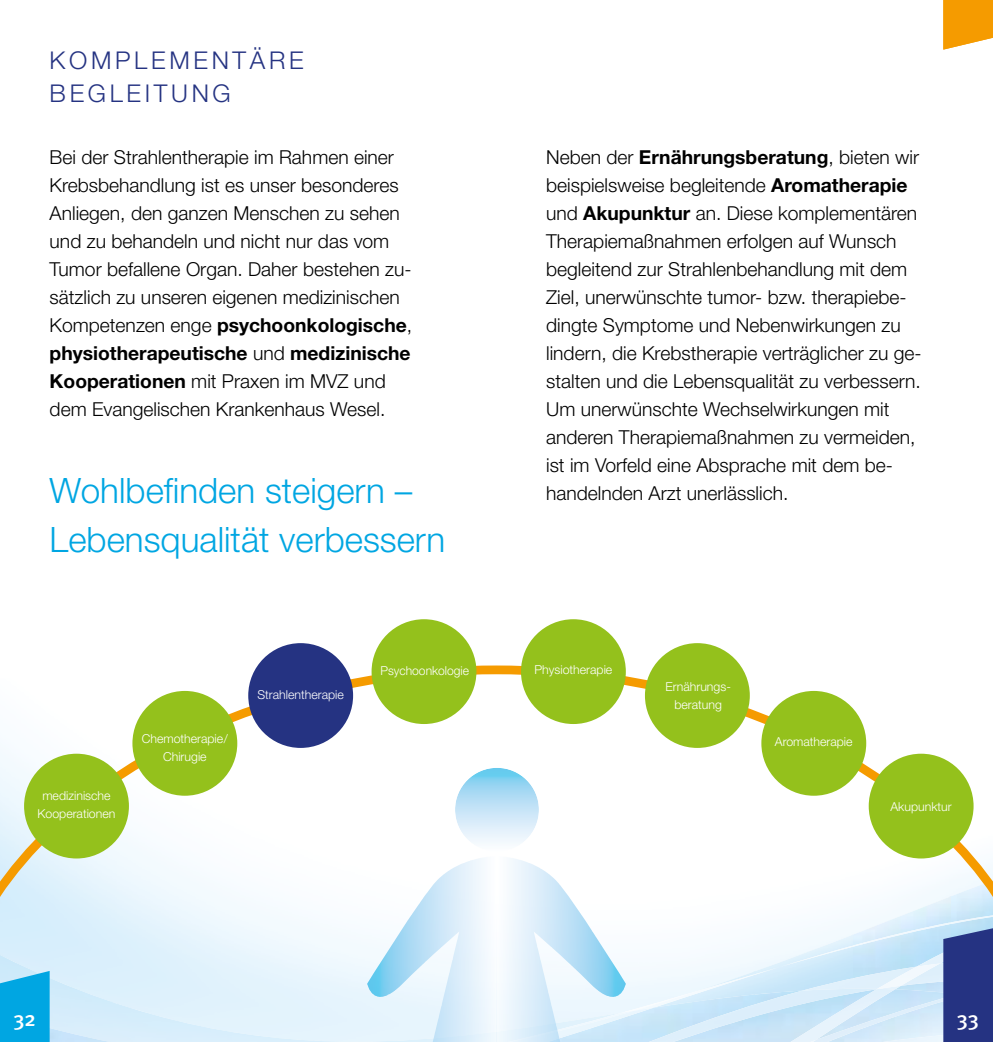
<style>
.page{position:relative;width:993px;height:1042px;background:#fff}
.page>*{position:absolute;margin:0;border:0;box-sizing:border-box;transform-origin:0 0}
.t1{font:300 35px/49px "Helvetica Neue";color:#00a6e2}
.t2{font:300 24.5px/33.2px "Helvetica Neue";letter-spacing:.15em;color:#253382}
.t3{font:500 21px "Meta Plus";color:#fff}
.t4{font:300 19.25px/28px "Helvetica Neue";color:#000}
.t5{font:300 12.25px/17.8px "Helvetica Neue";color:#fff;text-align:center}
.s1{font-weight:700}
</style>
<div class="page">
<svg style="left:0;top:665px;width:992px;height:377px"></svg>
<div style="left:24px;top:754px;width:105px;height:104px;background:#94c11c;border-radius:50%"></div>
<div style="left:248px;top:643px;width:105px;height:105px;background:#253382;border-radius:50%"></div>
<div style="left:132px;top:691px;width:105px;height:105px;background:#94c11c;border-radius:50%"></div>
<div style="left:371px;top:619px;width:105px;height:105px;background:#94c11c;border-radius:50%"></div>
<div style="left:521px;top:619px;width:104px;height:105px;background:#94c11c;border-radius:50%"></div>
<div style="left:644px;top:643px;width:105px;height:105px;background:#94c11c;border-radius:50%"></div>
<div style="left:761px;top:691px;width:104px;height:105px;background:#94c11c;border-radius:50%"></div>
<div style="left:868px;top:754px;width:105px;height:104px;background:#94c11c;border-radius:50%"></div>
<svg style="left:455px;top:768px;width:83px;height:83px"></svg>
<svg style="left:0;top:971px;width:50px;height:71px"></svg>
<svg style="left:943px;top:928px;width:49px;height:114px"></svg>
<svg style="left:943px;top:0;width:49px;height:50px"></svg>
<svg style="left:367px;top:856px;width:258px;height:157px"></svg>
<p class="t2" style="left:50px;top:46px;width:255px">KOMPLEMENTÄRE<br>BEGLEITUNG</p>
<p class="t4" style="left:50px;top:145px;width:364px">Bei der Strahlentherapie im Rahmen einer Krebsbehandlung ist es unser besonderes Anliegen, den ganzen Menschen zu sehen und zu behandeln und nicht nur das vom Tumor befallene Organ. Daher bestehen zu&shy;sätzlich zu unseren eigenen medizinischen Kompetenzen enge <span class="s1">psychoonkologische</span>, <span class="s1">physiotherapeutische</span> und <span class="s1">medizinische Kooperationen</span> mit Praxen im MVZ und dem Evangelischen Krankenhaus Wesel.</p>
<h1 class="t1" style="left:50px;top:469px;width:397px">Wohlbefinden steigern –<br>Lebensqualität verbessern</h1>
<p class="t4" style="left:546px;top:145px;width:377px">Neben der <span class="s1">Ernährungsberatung</span>, bieten wir beispielsweise begleitende <span class="s1">Aromatherapie </span>und <span class="s1">Akupunktur</span> an. Diese komplementären Therapiemaßnahmen erfolgen auf Wunsch begleitend zur Strahlenbehandlung mit dem Ziel, unerwünschte tumor- bzw. therapiebe&shy;dingte Symptome und Nebenwirkungen zu lindern, die Krebstherapie verträglicher zu ge&shy;stalten und die Lebensqualität zu verbessern.<br>Um unerwünschte Wechselwirkungen mit anderen Therapiemaßnahmen zu vermeiden, ist im Vorfeld eine Absprache mit dem be&shy;handelnden Arzt unerlässlich.</p>
<p class="t5" style="left:38px;top:788px;width:79px">medizinische<br>Kooperationen</p>
<p class="t5" style="left:142px;top:730px;width:88px">Chemotherapie/<br>Chirugie</p>
<p class="t5" style="left:257px;top:687px;width:88px">Strahlentherapie</p>
<p class="t5" style="left:380px;top:662px;width:90px">Psychoonkologie</p>
<p class="t5" style="left:534px;top:662px;width:79px">Physiotherapie</p>
<p class="t5" style="left:665px;top:679px;width:67px">Ernährungs&shy;beratung</p>
<p class="t5" style="left:774px;top:734px;width:79px">Aromatherapie</p>
<p class="t5" style="left:890px;top:799px;width:63px">Akupunktur</p>
<p class="t3" style="left:14px;top:1006px;width:23px">32</p>
<p class="t3" style="left:956px;top:1006px;width:23px">33</p>
</div>
